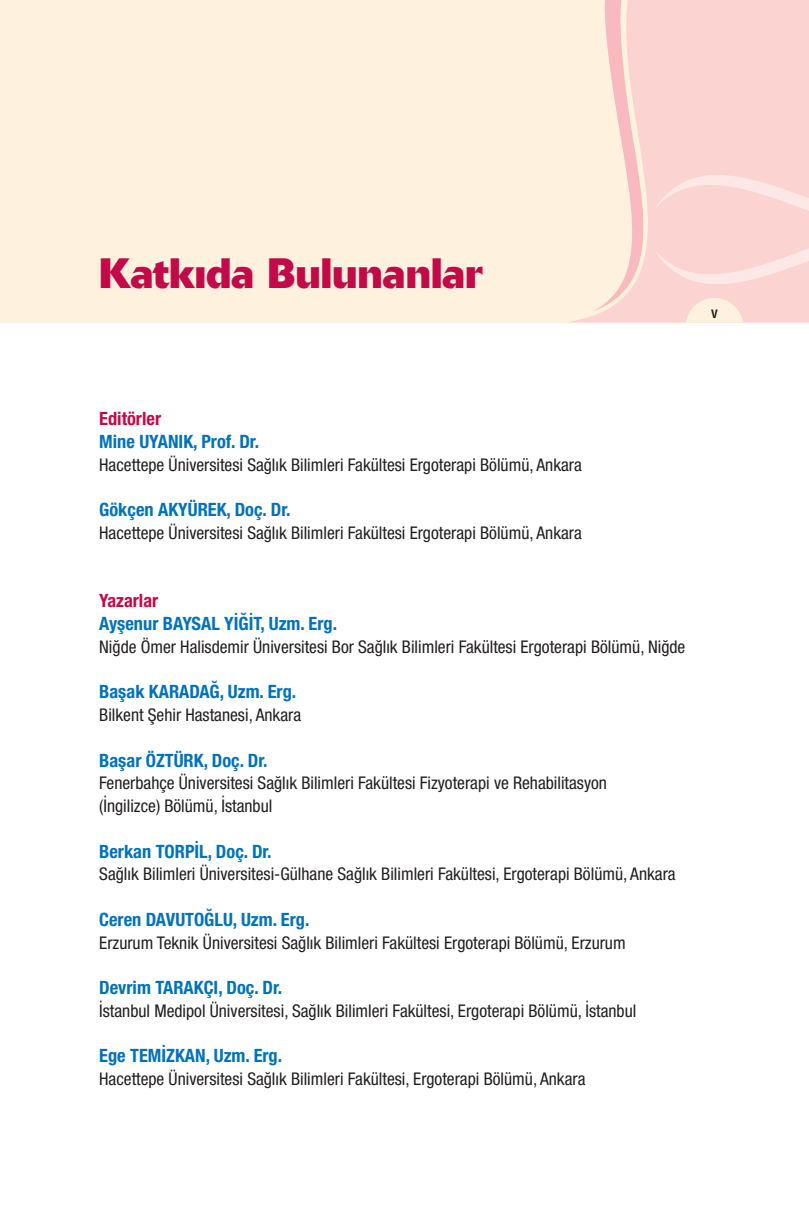
<style>
.page{position:relative;width:809px;height:1221px;background:#fff}
.page>*{position:absolute;margin:0;border:0;box-sizing:border-box;transform-origin:0 0}
.t1{font:700 42px "Delta";color:#c30a49}
.t2{font:700 18.38px "Helvetica 77 Cn";color:#0072bc}
.t3{font:700 18.38px "Helvetica 77 Cn";color:#c30a49}
.t4{font:17.5px/22.8px "Helvetica 57 Cn";color:#231f20}
.t5{font:15.75px "Helvetica 67 Med Cn";color:#231f20}
</style>
<div class="page">
<div style="left:0;top:0;width:809px;height:322px;background:#fef2df"></div>
<svg style="left:592px;top:0;width:217px;height:322px"></svg>
<h1 class="t1" style="left:99px;top:247px;width:385px">Katkıda Bulunanlar</h1>
<p class="t5" style="left:711px;top:302px;width:8px">v</p>
<p class="t3" style="left:99px;top:407px;width:63px">Editörler</p>
<p class="t2" style="left:99px;top:430px;width:161px">Mine UYANIK, Prof. Dr.</p>
<p class="t4" style="left:99px;top:453px;width:484px">Hacettepe Üniversitesi Sağlık Bilimleri Fakültesi Ergoterapi Bölümü, Ankara</p>
<p class="t2" style="left:99px;top:498px;width:193px">Gökçen AKYÜREK, Doç. Dr.</p>
<p class="t4" style="left:99px;top:521px;width:484px">Hacettepe Üniversitesi Sağlık Bilimleri Fakültesi Ergoterapi Bölümü, Ankara</p>
<p class="t3" style="left:99px;top:589px;width:61px">Yazarlar</p>
<p class="t2" style="left:99px;top:612px;width:239px">Ayşenur BAYSAL YİĞİT, Uzm. Erg.</p>
<p class="t4" style="left:99px;top:635px;width:587px">Niğde Ömer Halisdemir Üniversitesi Bor Sağlık Bilimleri Fakültesi Ergoterapi Bölümü, Niğde</p>
<p class="t2" style="left:99px;top:680px;width:198px">Başak KARADAĞ, Uzm. Erg.</p>
<p class="t4" style="left:99px;top:703px;width:203px">Bilkent Şehir Hastanesi, Ankara</p>
<p class="t2" style="left:99px;top:748px;width:170px">Başar ÖZTÜRK, Doç. Dr.</p>
<p class="t4" style="left:99px;top:771px;width:509px">Fenerbahçe Üniversitesi Sağlık Bilimleri Fakültesi Fizyoterapi ve Rehabilitasyon (İngilizce) Bölümü, İstanbul</p>
<p class="t2" style="left:99px;top:839px;width:174px">Berkan TORPİL, Doç. Dr.</p>
<p class="t4" style="left:99px;top:862px;width:578px">Sağlık Bilimleri Üniversitesi-Gülhane Sağlık Bilimleri Fakültesi, Ergoterapi Bölümü, Ankara</p>
<p class="t2" style="left:99px;top:908px;width:212px">Ceren DAVUTOĞLU, Uzm. Erg.</p>
<p class="t4" style="left:99px;top:930px;width:528px">Erzurum Teknik Üniversitesi Sağlık Bilimleri Fakültesi Ergoterapi Bölümü, Erzurum</p>
<p class="t2" style="left:99px;top:976px;width:184px">Devrim TARAKÇI, Doç. Dr.</p>
<p class="t4" style="left:99px;top:999px;width:538px">İstanbul Medipol Üniversitesi, Sağlık Bilimleri Fakültesi, Ergoterapi Bölümü, İstanbul</p>
<p class="t2" style="left:99px;top:1044px;width:184px">Ege TEMİZKAN, Uzm. Erg.</p>
<p class="t4" style="left:99px;top:1067px;width:487px">Hacettepe Üniversitesi Sağlık Bilimleri Fakültesi, Ergoterapi Bölümü, Ankara</p>
</div>
